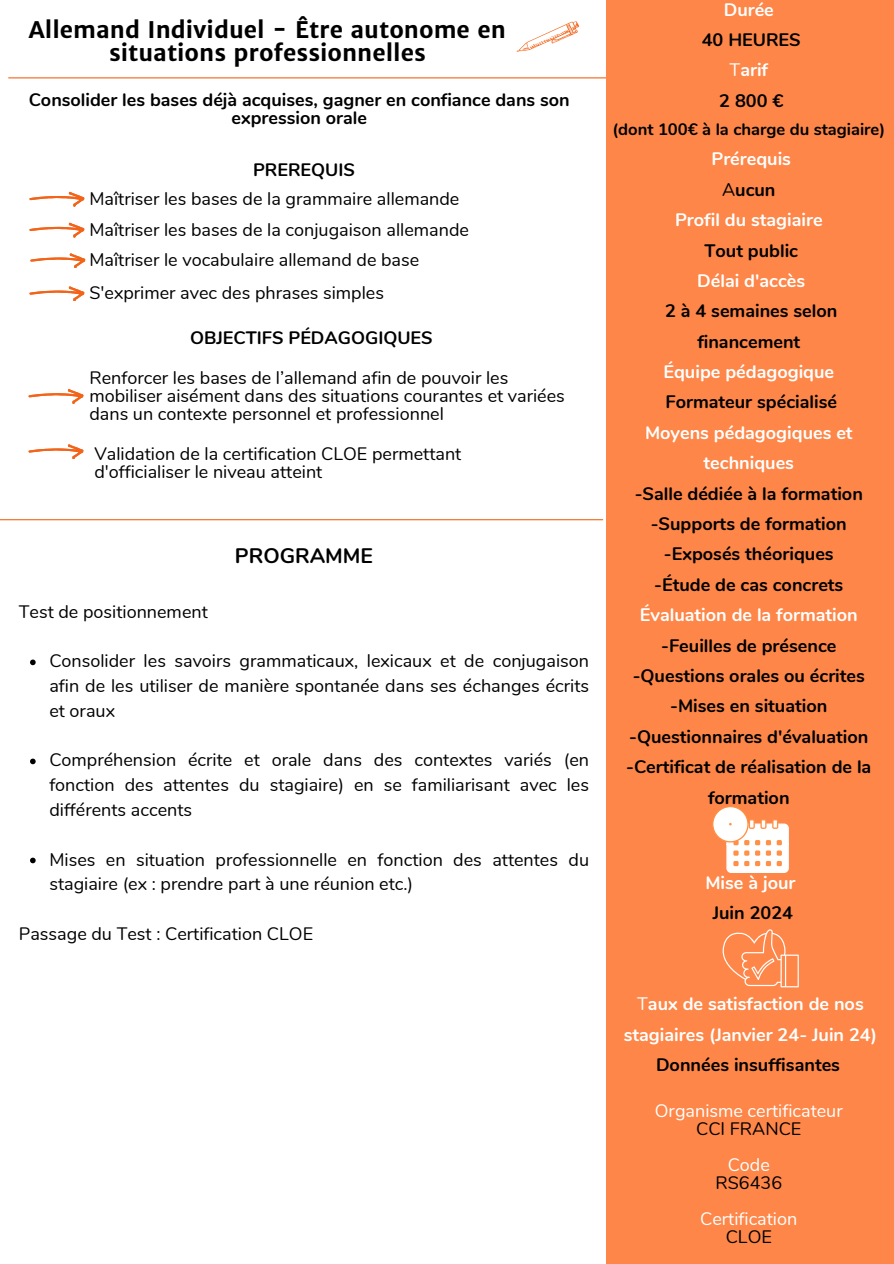
<style>
.page{position:relative;width:894px;height:1264px;background:#fff}
.page>*{position:absolute;margin:0;border:0;box-sizing:border-box;transform-origin:0 0}
.t1{font:700 22.95px/22.5px "Merriweather Sans";color:#000;text-align:center}
.t2{font:700 21px "Nunito";color:#000}
.t3{font:18px/24.8px "Nunito";color:#000}
.t4{font:700 18px/30.3px "Nunito";color:#000;text-align:center}
.t5{font:700 18px/30.3px "Nunito";color:#fff;text-align:center}
.t6{font:18px "Nunito";color:#fff}
.t7{font:700 16.5px "Nunito";color:#000}
.s1{font-weight:400}
.s2{color:#000}
</style>
<div class="page">
<hr style="left:9px;top:77px;width:884px;height:1px;background:#f26419">
<svg style="left:29px;top:389px;width:54px;height:14px"></svg>
<hr style="left:0;top:519px;width:602px;height:1px;background:#f26419">
<div style="left:606px;top:0;width:287px;height:1263px;background:#fd8648"></div>
<svg style="left:516px;top:21px;width:63px;height:31px"></svg>
<svg style="left:30px;top:659px;width:6px;height:6px"></svg>
<svg style="left:30px;top:758px;width:6px;height:6px"></svg>
<svg style="left:30px;top:857px;width:6px;height:6px"></svg>
<svg style="left:712px;top:806px;width:76px;height:67px"></svg>
<svg style="left:722px;top:929px;width:76px;height:58px"></svg>
<svg style="left:29px;top:444px;width:54px;height:15px"></svg>
<svg style="left:29px;top:192px;width:55px;height:14px"></svg>
<svg style="left:29px;top:223px;width:55px;height:14px"></svg>
<svg style="left:30px;top:253px;width:55px;height:15px"></svg>
<svg style="left:29px;top:286px;width:55px;height:15px"></svg>
<p class="t1" style="left:29px;top:19px;width:478px">Allemand Individuel - Être autonome en situations professionnelles</p>
<p class="t4" style="left:29px;top:91px;width:542px;line-height:18px">Consolider les bases déjà acquises, gagner en confiance dans son expression orale</p>
<h3 class="t4" style="left:253px;top:155px;width:103px">PREREQUIS</h3>
<p class="t3" style="left:89px;top:187px;width:371px">Maîtriser les bases de la grammaire allemande</p>
<p class="t3" style="left:89px;top:217px;width:381px">Maîtriser les bases de la conjugaison allemande</p>
<p class="t3" style="left:89px;top:248px;width:331px">Maîtriser le vocabulaire allemand de base</p>
<p class="t3" style="left:89px;top:281px;width:296px">S'exprimer avec des phrases simples</p>
<h4 class="t4" style="left:190px;top:323px;width:244px">OBJECTIFS PÉDAGOGIQUES</h4>
<p class="t3" style="left:89px;top:369px;width:477px;line-height:18px">Renforcer les bases de l’allemand afin de pouvoir les mobiliser aisément dans des situations courantes et variées dans un contexte personnel et professionnel</p>
<p class="t3" style="left:94px;top:445px;width:368px;line-height:18px">Validation de la certification CLOE permettant d'officialiser le niveau atteint</p>
<p class="t2" style="left:235px;top:541px;width:140px">PROGRAMME</p>
<p class="t3" style="left:19px;top:599px;width:190px">Test de positionnement</p>
<p class="t3" style="left:49px;top:649px;width:541px;text-align:justify">Consolider les savoirs grammaticaux, lexicaux et de conjugaison afin de les utiliser de manière spontanée dans ses échanges écrits et oraux</p>
<p class="t3" style="left:49px;top:748px;width:541px;text-align:justify">Compréhension écrite et orale dans des contextes variés (en fonction des attentes du stagiaire) en se familiarisant avec les différents accents</p>
<p class="t3" style="left:49px;top:847px;width:541px">Mises en situation professionnelle en fonction des attentes du stagiaire (ex : prendre part à une réunion etc.)</p>
<p class="t3" style="left:19px;top:921px;width:296px">Passage du Test : Certification CLOE</p>
<p class="t5" style="left:723px;top:-5px;width:52px">Durée</p>
<p class="t4" style="left:701px;top:25px;width:100px">40 HEURES</p>
<p class="t5" style="left:729px;top:55px;width:40px"><span class="s1">T</span>arif</p>
<p class="t4" style="left:719px;top:86px;width:65px">2 800 €</p>
<p class="t7" style="left:612px;top:118px;width:274px">(dont 100€ à la charge du stagiaire)</p>
<p class="t5" style="left:711px;top:144px;width:81px">Prérequis</p>
<p class="t4" style="left:721px;top:175px;width:55px"><span class="s1">A</span>ucun</p>
<p class="t5" style="left:674px;top:205px;width:149px">Profil du stagiaire</p>
<p class="t4" style="left:704px;top:235px;width:95px">Tout public</p>
<p class="t5" style="left:697px;top:266px;width:109px">Délai d'accès</p>
<p class="t4" style="left:665px;top:296px;width:174px">2 à 4 semaines selon financement</p>
<p class="t5" style="left:663px;top:357px;width:172px">Équipe pédagogique</p>
<p class="t4" style="left:665px;top:387px;width:173px">Formateur spécialisé</p>
<p class="t5" style="left:644px;top:418px;width:209px">Moyens pédagogiques et techniques</p>
<p class="t4" style="left:634px;top:478px;width:230px">-Salle dédiée à la formation</p>
<p class="t4" style="left:650px;top:509px;width:197px">-Supports de formation</p>
<p class="t4" style="left:663px;top:539px;width:171px">-Exposés théoriques</p>
<p class="t4" style="left:654px;top:569px;width:190px">-Étude de cas concrets</p>
<p class="t5" style="left:639px;top:600px;width:219px">Évaluation de la formation</p>
<p class="t4" style="left:661px;top:630px;width:177px">-Feuilles de présence</p>
<p class="t4" style="left:632px;top:661px;width:234px">-Questions orales ou écrites</p>
<p class="t4" style="left:670px;top:691px;width:159px">-Mises en situation</p>
<p class="t4" style="left:629px;top:721px;width:240px">-Questionnaires d'évaluation</p>
<p class="t4" style="left:626px;top:752px;width:246px">-Certificat de réalisation de la formation</p>
<p class="t5" style="left:705px;top:867px;width:91px">Mise à jour<br><span class="s2">Juin 2024</span></p>
<p class="t5" style="left:623px;top:989px;width:255px"><span class="s1">T</span>aux de satisfaction de nos stagiaires (Janvier 24- Juin 24)</p>
<h2 class="t4" style="left:655px;top:1049px;width:185px">Données insuffisantes</h2>
<h4 class="t6" style="left:654px;top:1098px;width:189px">Organisme certificateur</h4>
<h3 class="t3" style="left:696px;top:1116px;width:107px">CCI FRANCE</h3>
<p class="t6" style="left:727px;top:1152px;width:44px">Code</p>
<p class="t3" style="left:715px;top:1170px;width:68px">RS6436</p>
<p class="t6" style="left:700px;top:1206px;width:99px">Certification</p>
<p class="t3" style="left:725px;top:1224px;width:48px">CLOE</p>
</div>
